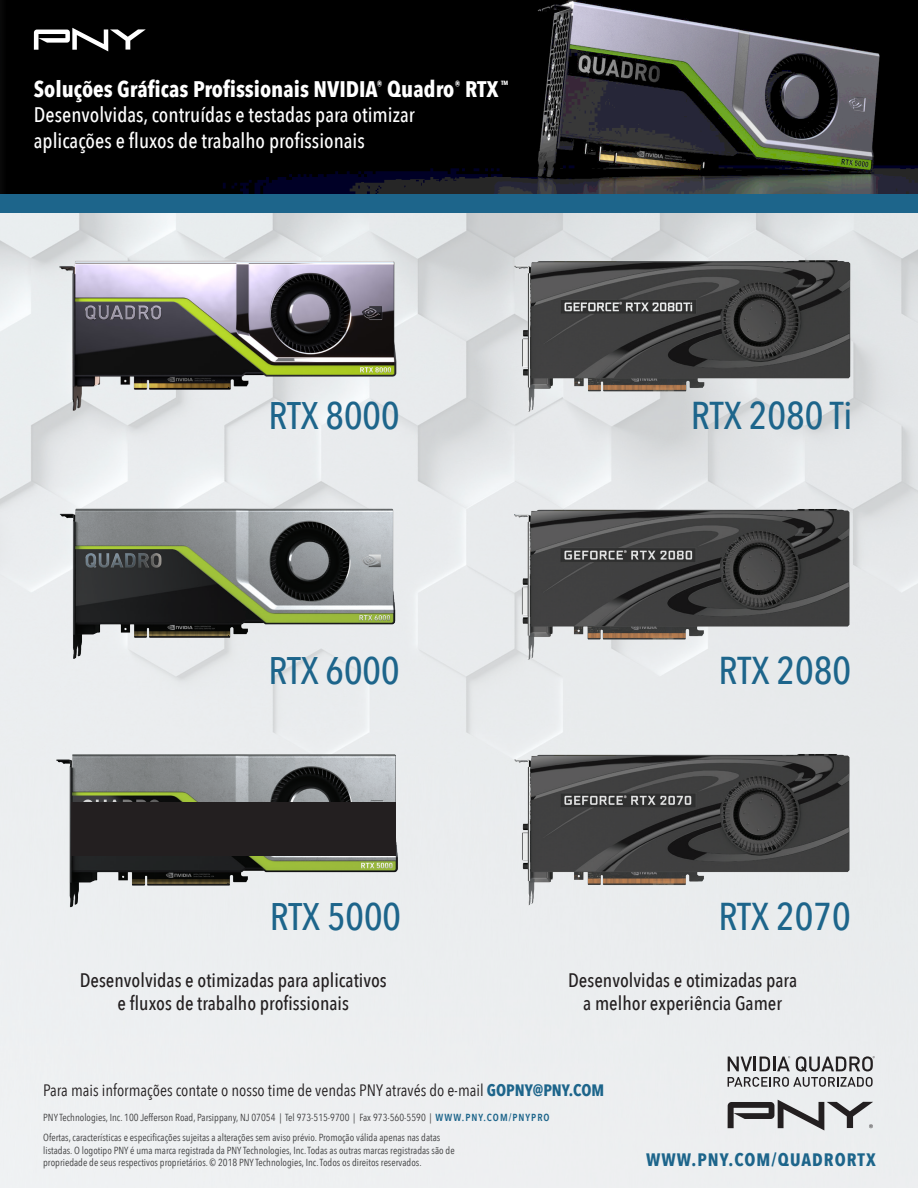
<style>
.page{position:relative;width:918px;height:1188px;background:#fff}
.page>*{position:absolute;margin:0;border:0;box-sizing:border-box;transform-origin:0 0}
.t1{font:500 38.7px "Avenir Next Condensed";color:#1d658b}
.t2{font:500 38.4px "Avenir Next Condensed";color:#1d658b}
.t3{font:700 22.5px "Avenir Next Condensed";color:#fff}
.t4{font:500 21px/25.2px "Avenir Next Condensed";color:#fff}
.t5{font:500 19.5px/23.4px "Avenir Next Condensed";color:#231f20;text-align:center}
.t6{font:700 18px "Avenir Next Condensed";letter-spacing:.06em;color:#1d658b}
.t7{font:16.5px "Avenir Next Condensed";color:#231f20}
.Footer{font:10.2px/12.3px "Avenir Next Condensed";color:#3e3e3f}
.t8{font:700 6.15px "Avenir Next Condensed";color:#fff}
.s1{font-weight:700;color:#1d658b}
.s2{font-weight:600;color:#1d658b}
</style>
<div class="page">
<img style="left:0;top:0;width:918px;height:194px">
<img style="left:49px;top:498px;width:353px;height:171px">
<img style="left:49px;top:742px;width:353px;height:174px">
<img style="left:56px;top:256px;width:354px;height:161px">
<img style="left:511px;top:257px;width:345px;height:156px">
<img style="left:511px;top:505px;width:343px;height:157px">
<img style="left:509px;top:742px;width:355px;height:164px">
<div style="left:0;top:194px;width:918px;height:19px;background:#1d658b"></div>
<svg style="left:34px;top:28px;width:112px;height:23px"></svg>
<div style="left:71px;top:802px;width:324px;height:54px;background:#231f20"></div>
<svg style="left:728px;top:1100px;width:145px;height:30px"></svg>
<svg style="left:728px;top:1056px;width:147px;height:31px"></svg>
<p class="t3" style="left:34px;top:75px;width:466px">Soluções Gráficas Profissionais NVIDIA<sup>®</sup> Quadro<sup>®</sup> RTX</p>
<p class="t8" style="left:501px;top:79px;width:9px">TM</p>
<p class="t4" style="left:34px;top:102px;width:382px">Desenvolvidas, contruídas e testadas para otimizar aplicações e fluxos de trabalho profissionais</p>
<p class="t2" style="left:268px;top:393px;width:133px">RTX 8000</p>
<p class="t1" style="left:691px;top:392px;width:163px">RTX 2080 Ti</p>
<p class="t2" style="left:268px;top:648px;width:133px">RTX 6000</p>
<p class="t1" style="left:719px;top:647px;width:134px">RTX 2080</p>
<p class="t2" style="left:270px;top:893px;width:133px">RTX 5000</p>
<p class="t1" style="left:718px;top:893px;width:134px">RTX 2070</p>
<p class="t5" style="left:80px;top:968px;width:309px">Desenvolvidas e otimizadas para aplicativos e fluxos de trabalho profissionais</p>
<p class="t5" style="left:568px;top:968px;width:231px">Desenvolvidas e otimizadas para a melhor experiência Gamer</p>
<p class="t7" style="left:43px;top:1076px;width:563px">Para mais informações contate o nosso time de vendas PNY através do e-mail <span class="s1">GOPNY@PNY.COM</span></p>
<p class="Footer" style="left:43px;top:1111px;width:508px">PNY Technologies, Inc. 100 Jefferson Road, Parsippany, NJ 07054 | Tel 973-515-9700 | Fax 973-560-5590 | <span class="s2">WWW.PNY.COM/PNYPRO</span></p>
<p class="Footer" style="left:43px;top:1131px;width:413px">Ofertas, características e especificações sujeitas a alterações sem aviso prévio. Promoção válida apenas nas datas listadas. O logotipo PNY é uma marca registrada da PNY Technologies, Inc. Todas as outras marcas registradas são de propriedade de seus respectivos proprietários. © 2018 PNY Technologies, Inc. Todos os direitos reservados.</p>
<p class="t6" style="left:646px;top:1149px;width:231px">WWW.PNY.COM/QUADRORTX</p>
</div>
